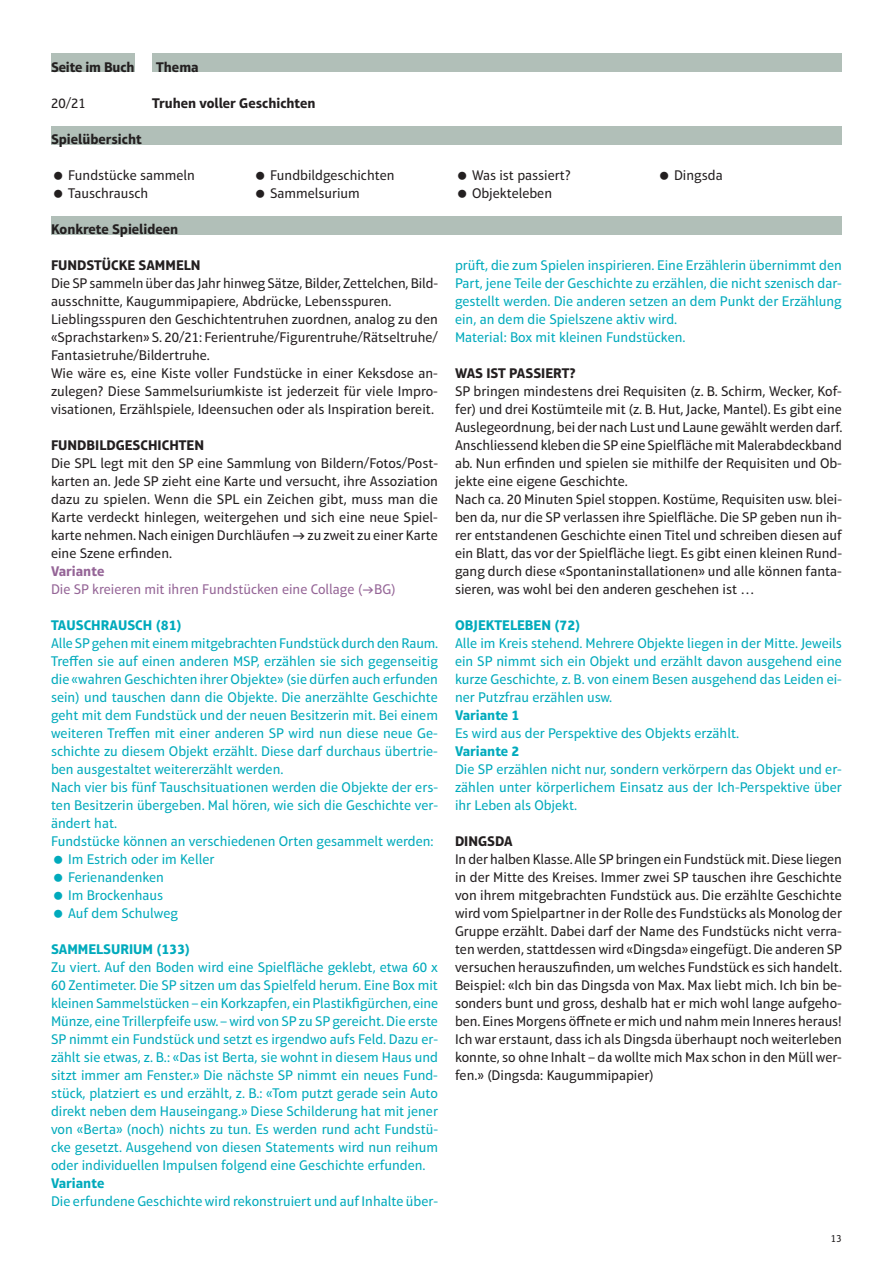
<style>
.page{position:relative;width:893px;height:1263px;background:#fff}
.page>*{position:absolute;margin:0;border:0;box-sizing:border-box;transform-origin:0 0}
.t1{font:14.25px/18px "Aptifer Sans LT Pro";color:#231f20}
.t2{font:14.25px/18px "Aptifer Sans LT Pro";color:#00aabc;text-align:justify}
.t3{font:700 14.25px "Aptifer Sans LT Pro";color:#231f20}
.t4{font:700 14.25px "Aptifer Sans LT Pro";color:#00aabc}
.t5{font:14.25px "Aptifer Sans LT Pro";color:#956597}
.t6{font:700 14.25px "Aptifer Sans LT Pro";color:#956597}
.t7{font:10.5px "Aptifer Sans LT Pro";color:#231f20}
</style>
<div class="page">
<div style="left:152px;top:54px;width:690px;height:18px;background:#b1bfb8"></div>
<div style="left:51px;top:54px;width:84px;height:18px;background:#b1bfb8"></div>
<div style="left:51px;top:216px;width:791px;height:18px;background:#b1bfb8"></div>
<div style="left:51px;top:126px;width:791px;height:18px;background:#b1bfb8"></div>
<p class="t3" style="left:51px;top:59px;width:85px">Seite im Buch</p>
<p class="t3" style="left:156px;top:59px;width:44px">Thema</p>
<p class="t1" style="left:51px;top:94px;width:36px">20/21</p>
<p class="t3" style="left:152px;top:95px;width:165px">Truhen voller Geschichten</p>
<p class="t3" style="left:51px;top:131px;width:92px">Spielübersicht</p>
<p class="t1" style="left:68px;top:166px;width:128px">Fundstücke sammeln<br>Tauschrausch</p>
<p class="t1" style="left:270px;top:166px;width:126px">Fundbildgeschichten<br>Sammelsurium</p>
<p class="t1" style="left:472px;top:166px;width:100px">Was ist passiert?<br>Objekteleben</p>
<p class="t1" style="left:674px;top:166px;width:50px">Dingsda</p>
<p class="t3" style="left:51px;top:221px;width:129px">Konkrete Spielideen</p>
<p class="t3" style="left:51px;top:257px;width:151px">FUNDSTÜCKE SAMMELN</p>
<p class="t1" style="left:51px;top:274px;width:388px">Die SP sammeln über das Jahr hinweg Sätze, Bilder, Zettelchen, Bild&shy;ausschnitte, Kaugummipapiere, Abdrücke, Lebensspuren.<br>Lieblingsspuren den Geschichtentruhen zuordnen, analog zu den «Sprachstarken» S. 20/21: Ferientruhe/Figurentruhe/Rätseltruhe/ Fantasietruhe/Bildertruhe.<br>Wie wäre es, eine Kiste voller Fundstücke in einer Keksdose an&shy;zulegen? Diese Sammelsuriumkiste ist jederzeit für viele Impro&shy;visationen, Erzählspiele, Ideensuchen oder als Inspiration bereit.</p>
<p class="t3" style="left:51px;top:437px;width:155px">FUNDBILDGESCHICHTEN</p>
<p class="t1" style="left:51px;top:454px;width:388px;text-align:justify">Die SPL legt mit den SP eine Sammlung von Bildern/Fotos/Post&shy;karten an. Jede SP zieht eine Karte und versucht, ihre Assoziation dazu zu spielen. Wenn die SPL ein Zeichen gibt, muss man die Karte verdeckt hinlegen, weitergehen und sich eine neue Spiel&shy;karte nehmen. Nach einigen Durchläufen → zu zweit zu einer Karte eine Szene erfinden.</p>
<p class="t6" style="left:51px;top:563px;width:55px">Variante</p>
<p class="t5" style="left:51px;top:581px;width:346px">Die SP kreieren mit ihren Fundstücken eine Collage (→BG)</p>
<p class="t4" style="left:51px;top:617px;width:132px">TAUSCHRAUSCH (81)</p>
<p class="t2" style="left:51px;top:634px;width:389px">Alle SP gehen mit einem mitgebrachten Fundstück durch den Raum.</p>
<p class="t2" style="left:51px;top:652px;width:388px">Treffen sie auf einen anderen MSP, erzählen sie sich gegenseitig</p>
<p class="t2" style="left:51px;top:670px;width:388px">die «wahren Geschichten ihrer Objekte» (sie dürfen auch erfunden</p>
<p class="t2" style="left:51px;top:688px;width:388px">sein) und tauschen dann die Objekte. Die anerzählte Geschichte</p>
<p class="t2" style="left:51px;top:706px;width:388px">geht mit dem Fundstück und der neuen Besitzerin mit. Bei einem</p>
<p class="t2" style="left:51px;top:724px;width:388px">weiteren Treffen mit einer anderen SP wird nun diese neue Ge-</p>
<p class="t2" style="left:51px;top:742px;width:388px">schichte zu diesem Objekt erzählt. Diese darf durchaus übertrie-</p>
<p class="t2" style="left:51px;top:760px;width:234px">ben ausgestaltet weitererzählt werden.</p>
<p class="t2" style="left:51px;top:778px;width:388px">Nach vier bis fünf Tauschsituationen werden die Objekte der ers-</p>
<p class="t2" style="left:51px;top:796px;width:388px">ten Besitzerin übergeben. Mal hören, wie sich die Geschichte ver-</p>
<p class="t2" style="left:51px;top:814px;width:68px">ändert hat.</p>
<p class="t2" style="left:51px;top:832px;width:384px">Fundstücke können an verschiedenen Orten gesammelt werden:</p>
<p class="t2" style="left:68px;top:850px;width:148px">Im Estrich oder im Keller</p>
<p class="t2" style="left:68px;top:868px;width:98px">Ferienandenken</p>
<p class="t2" style="left:68px;top:886px;width:97px">Im Brockenhaus</p>
<p class="t2" style="left:68px;top:904px;width:112px">Auf dem Schulweg</p>
<p class="t4" style="left:51px;top:941px;width:141px">SAMMELSURIUM (133)</p>
<p class="t2" style="left:51px;top:958px;width:389px">Zu viert. Auf den Boden wird eine Spielfläche geklebt, etwa 60 x 60 Zentimeter. Die SP sitzen um das Spielfeld herum. Eine Box mit kleinen Sammelstücken – ein Korkzapfen, ein Plastikfigürchen, eine Münze, eine Trillerpfeife usw. – wird von SP zu SP gereicht. Die erste SP nimmt ein Fundstück und setzt es irgendwo aufs Feld. Dazu er&shy;zählt sie etwas, z. B.: «Das ist Berta, sie wohnt in diesem Haus und sitzt immer am Fenster.» Die nächste SP nimmt ein neues Fund&shy;stück, platziert es und erzählt, z. B.: «Tom putzt gerade sein Auto direkt neben dem Hauseingang.» Diese Schilderung hat mit jener von «Berta» (noch) nichts zu tun. Es werden rund acht Fundstü&shy;cke gesetzt. Ausgehend von diesen Statements wird nun reihum oder individuellen Impulsen folgend eine Geschichte erfunden.</p>
<p class="t4" style="left:51px;top:1175px;width:55px">Variante</p>
<p class="t2" style="left:51px;top:1192px;width:388px">Die erfundene Geschichte wird rekonstruiert und auf Inhalte über-</p>
<p class="t2" style="left:455px;top:256px;width:388px;text-align:left">prüft, die zum Spielen inspirieren. Eine Erzählerin übernimmt den Part, jene Teile der Geschichte zu erzählen, die nicht szenisch dar&shy;gestellt werden. Die anderen setzen an dem Punkt der Erzählung ein, an dem die Spielszene aktiv wird.<br>Material: Box mit kleinen Fundstücken.</p>
<p class="t3" style="left:455px;top:365px;width:122px">WAS IST PASSIERT?</p>
<p class="t1" style="left:455px;top:382px;width:389px">SP bringen mindestens drei Requisiten (z. B. Schirm, Wecker, Kof&shy;fer) und drei Kostümteile mit (z. B. Hut, Jacke, Mantel). Es gibt eine Auslegeordnung, bei der nach Lust und Laune gewählt werden darf.<br>Anschliessend kleben die SP eine Spielfläche mit Malerabdeckband ab. Nun erfinden und spielen sie mithilfe der Requisiten und Ob&shy;jekte eine eigene Geschichte.<br>Nach ca. 20 Minuten Spiel stoppen. Kostüme, Requisiten usw. blei&shy;ben da, nur die SP verlassen ihre Spielfläche. Die SP geben nun ih&shy;rer entstandenen Geschichte einen Titel und schreiben diesen auf ein Blatt, das vor der Spielfläche liegt. Es gibt einen kleinen Rund&shy;gang durch diese «Spontaninstallationen» und alle können fanta&shy;sieren, was wohl bei den anderen geschehen ist ...</p>
<p class="t4" style="left:455px;top:617px;width:127px">OBJEKTELEBEN (72)</p>
<p class="t2" style="left:455px;top:634px;width:388px">Alle im Kreis stehend. Mehrere Objekte liegen in der Mitte. Jeweils ein SP nimmt sich ein Objekt und erzählt davon ausgehend eine kurze Geschichte, z. B. von einem Besen ausgehend das Leiden ei&shy;ner Putzfrau erzählen usw.</p>
<p class="t4" style="left:455px;top:707px;width:66px">Variante 1</p>
<p class="t2" style="left:455px;top:724px;width:286px">Es wird aus der Perspektive des Objekts erzählt.</p>
<p class="t4" style="left:455px;top:743px;width:66px">Variante 2</p>
<p class="t2" style="left:455px;top:760px;width:388px">Die SP erzählen nicht nur, sondern verkörpern das Objekt und er&shy;zählen unter körperlichem Einsatz aus der Ich-Perspektive über ihr Leben als Objekt.</p>
<p class="t3" style="left:455px;top:833px;width:59px">DINGSDA</p>
<p class="t1" style="left:455px;top:850px;width:389px;text-align:justify">In der halben Klasse. Alle SP bringen ein Fundstück mit. Diese liegen in der Mitte des Kreises. Immer zwei SP tauschen ihre Geschichte von ihrem mitgebrachten Fundstück aus. Die erzählte Geschichte wird vom Spielpartner in der Rolle des Fundstücks als Monolog der Gruppe erzählt. Dabei darf der Name des Fundstücks nicht verra&shy;ten werden, stattdessen wird «Dingsda» eingefügt. Die anderen SP versuchen herauszufinden, um welches Fundstück es sich handelt.<br>Beispiel: «Ich bin das Dingsda von Max. Max liebt mich. Ich bin be&shy;sonders bunt und gross, deshalb hat er mich wohl lange aufgeho&shy;ben. Eines Morgens öffnete er mich und nahm mein Inneres heraus!<br>Ich war erstaunt, dass ich als Dingsda überhaupt noch weiterleben konnte, so ohne Inhalt – da wollte mich Max schon in den Müll wer&shy;fen.» (Dingsda: Kaugummipapier)</p>
<p class="t7" style="left:831px;top:1232px;width:13px">13</p>
</div>
